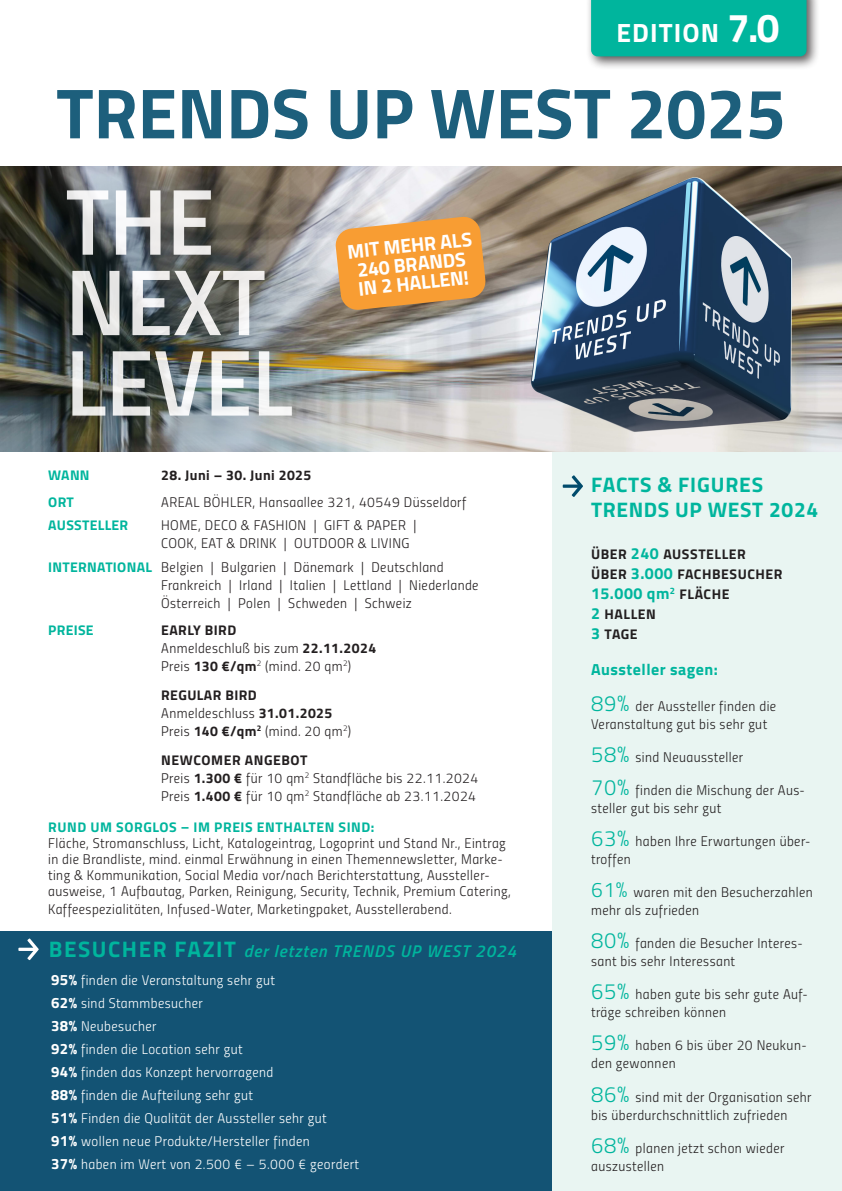
<style>
.page{position:relative;width:842px;height:1191px;background:#fff}
.page>*{position:absolute;margin:0;border:0;box-sizing:border-box;transform-origin:0 0}
.t1{font:93.8px/80.4px "Titillium Semibold Upright";color:#fff}
.t2{font:700 71px "Titillium";color:#014b6c}
.t3{font:700 26.4px "Titillium";letter-spacing:.04em;color:#fff}
.t4{font:700 21px "Titillium Web";letter-spacing:.03em;color:#00b59d}
.Fließtext{font:700 20px "Titillium Web";color:#fff}
.t5{font:italic 600 17px "Titillium Web";letter-spacing:.06em;color:#00b59d}
.t6{font:700 16px "Titillium";letter-spacing:.03em;color:#00b59d}
.t7{font:14px/18px "Titillium Light Upright";letter-spacing:.03em;color:#231f20}
.t8{font:14px "Titillium Light Upright";letter-spacing:.03em;color:#fff}
.t9{font:700 14px "Titillium";letter-spacing:.04em;color:#231f20}
.t10{font:700 14px "Titillium";letter-spacing:.04em;color:#00b59d}
.t11{font:700 14px "Titillium";letter-spacing:.02em;color:#00b59d}
.s1{font-size:40.5px}
.s2{font-family:"Titillium";font-weight:700;color:#00b59d}
.s3{font-family:"Titillium";font-weight:700}
.s4{font-weight:700;font-style:normal;font-size:22.5px}
.s5{font-family:"Titillium";font-weight:700;font-size:15px}
.s6{font-size:16px;color:#00b59d}
.s7{font-size:14px;color:#231f20}
.s8{font-size:22px;color:#00b59d}
.s9{font-size:21px;color:#00b59d}
</style>
<div class="page">
<img style="left:430px;top:166px;width:412px;height:286px">
<img style="left:0;top:166px;width:430px;height:286px">
<div style="left:585px;top:0;width:235px;height:70px;background:#231f20;opacity:.75"></div>
<div style="left:591px;top:0;width:215px;height:56px;background:#00b59d"></div>
<svg style="left:335px;top:216px;width:151px;height:95px;background:#e89d46"></svg>
<div style="left:0;top:931px;width:553px;height:260px;background:#135374"></div>
<div style="left:553px;top:452px;width:289px;height:739px;background:#e9f5f2"></div>
<svg style="left:563px;top:475px;width:20px;height:22px"></svg>
<svg style="left:18px;top:938px;width:21px;height:22px"></svg>
<p class="t3" style="left:617px;top:12px;width:164px">EDITION <span class="s1">7.0</span></p>
<h2 class="t2" style="left:56px;top:59px;width:731px">TRENDS UP WEST 2025</h2>
<h1 class="t1" style="left:66px;top:176px;width:228px">THE<br>NEXT<br>LEVEL</h1>
<p class="Fließtext" style="left:346px;top:237px;width:127px;rotate:-6deg">MIT MEHR ALS</p>
<p class="Fließtext" style="left:356px;top:255px;width:110px;rotate:-6deg">240 BRANDS</p>
<p class="Fließtext" style="left:357px;top:274px;width:112px;rotate:-6deg">IN 2 HALLEN!</p>
<p class="t10" style="left:48px;top:465px;width:43px">WANN</p>
<p class="t9" style="left:161px;top:465px;width:152px">28. Juni – 30. Juni 2025</p>
<p class="t10" style="left:48px;top:491px;width:27px">ORT</p>
<p class="t7" style="left:161px;top:492px;width:307px">AREAL BÖHLER, Hansaallee 321, 40549 Düsseldorf</p>
<p class="t11" style="left:48px;top:515px;width:82px">AUSSTELLER</p>
<p class="t7" style="left:161px;top:516px;width:257px">HOME, DECO &amp; FASHION | GIFT &amp; PAPER |<br>COOK, EAT &amp; DRINK | OUTDOOR &amp; LIVING</p>
<p class="t7" style="left:161px;top:557px;width:319px;text-indent:-113px"><span class="s2">INTERNATIONAL</span> Belgien | Bulgarien | Dänemark | Deutschland<br>Frankreich | Irland | Italien | Lettland | Niederlande<br>Österreich | Polen | Schweden | Schweiz</p>
<p class="t10" style="left:48px;top:619px;width:47px">PREISE</p>
<p class="t9" style="left:161px;top:619px;width:77px">EARLY BIRD</p>
<p class="t7" style="left:161px;top:638px;width:216px">Anmeldeschluß bis zum <span class="s3">22.11.2024</span></p>
<p class="t7" style="left:161px;top:656px;width:192px">Preis <span class="s3">130 €/qm</span><sup>2</sup> (mind. 20 qm<sup>2</sup>)</p>
<p class="t9" style="left:161px;top:684px;width:97px">REGULAR BIRD</p>
<p class="t7" style="left:161px;top:703px;width:173px">Anmeldeschluss <span class="s3">31.01.2025</span></p>
<p class="t7" style="left:161px;top:721px;width:192px">Preis <span class="s3">140 €/qm</span><sup>2</sup> (mind. 20 qm<sup>2</sup>)</p>
<p class="t9" style="left:161px;top:749px;width:148px">NEWCOMER ANGEBOT</p>
<p class="t7" style="left:161px;top:768px;width:319px">Preis <span class="s3">1.300 €</span> für 10 qm<sup>2</sup> Standfläche bis 22.11.2024</p>
<p class="t7" style="left:161px;top:786px;width:316px">Preis <span class="s3">1.400 €</span> für 10 qm<sup>2</sup> Standfläche ab 23.11.2024</p>
<p class="t10" style="left:48px;top:816px;width:328px">RUND UM SORGLOS – IM PREIS ENTHALTEN SIND:</p>
<p class="t7" style="left:48px;top:834px;width:464px;line-height:16px">Fläche, Stromanschluss, Licht, Katalogeintrag, Logoprint und Stand Nr., Eintrag in die Brandliste, mind. einmal Erwähnung in einen Themennewsletter, Marke&shy;ting &amp; Kommunikation, Social Media vor/nach Berichterstattung, Aussteller&shy;ausweise, 1 Aufbautag, Parken, Reinigung, Security, Technik, Premium Catering,</p>
<p class="t7" style="left:48px;top:899px;width:405px">Kaffeespezialitäten, Infused-Water, Marketingpaket, Ausstellerabend.</p>
<p class="t5" style="left:49px;top:937px;width:469px"><span class="s4">BESUCHER FAZIT</span> der letzten TRENDS UP WEST 2024</p>
<p class="t8" style="left:51px;top:969px;width:225px"><span class="s5">95%</span> finden die Veranstaltung sehr gut</p>
<p class="t8" style="left:51px;top:992px;width:153px"><span class="s5">62%</span> sind Stammbesucher</p>
<p class="t8" style="left:51px;top:1015px;width:107px"><span class="s5">38%</span> Neubesucher</p>
<p class="t8" style="left:51px;top:1038px;width:193px"><span class="s5">92%</span> finden die Location sehr gut</p>
<p class="t8" style="left:51px;top:1061px;width:224px"><span class="s5">94%</span> finden das Konzept hervorragend</p>
<p class="t8" style="left:51px;top:1084px;width:203px"><span class="s5">88%</span> finden die Aufteilung sehr gut</p>
<p class="t8" style="left:51px;top:1107px;width:277px"><span class="s5">51%</span> Finden die Qualität der Aussteller sehr gut</p>
<p class="t8" style="left:51px;top:1130px;width:260px"><span class="s5">91%</span> wollen neue Produkte/Hersteller finden</p>
<p class="t8" style="left:51px;top:1153px;width:309px"><span class="s5">37%</span> haben im Wert von 2.500 € – 5.000 € geordert</p>
<p class="t4" style="left:591px;top:468px;width:173px">FACTS &amp; FIGURES</p>
<p class="t4" style="left:591px;top:493px;width:229px">TRENDS UP WEST 2024</p>
<p class="t9" style="left:591px;top:543px;width:156px">ÜBER <span class="s6">240</span> AUSSTELLER</p>
<p class="t9" style="left:591px;top:563px;width:193px">ÜBER <span class="s6">3.000</span> FACHBESUCHER</p>
<p class="t6" style="left:591px;top:581px;width:140px">15.000 qm<sup>2</sup> <span class="s7">FLÄCHE</span></p>
<p class="t9" style="left:591px;top:603px;width:66px"><span class="s6">2</span> HALLEN</p>
<p class="t9" style="left:591px;top:623px;width:48px"><span class="s6">3</span> TAGE</p>
<p class="t6" style="left:591px;top:657px;width:128px">Aussteller sagen:</p>
<p class="t7" style="left:591px;top:696px;width:187px"><span class="s8">89%</span> der Aussteller finden die<br>Veranstaltung gut bis sehr gut</p>
<p class="t7" style="left:591px;top:747px;width:154px"><span class="s8">58%</span> sind Neuaussteller</p>
<p class="t7" style="left:591px;top:780px;width:215px"><span class="s8">70%</span> finden die Mischung der Aus&shy;steller gut bis sehr gut</p>
<p class="t7" style="left:591px;top:831px;width:221px"><span class="s8">63%</span> haben Ihre Erwartungen über&shy;troffen</p>
<p class="t7" style="left:591px;top:882px;width:223px"><span class="s9">61%</span> waren mit den Besucherzahlen mehr als zufrieden</p>
<p class="t7" style="left:591px;top:933px;width:213px"><span class="s8">80%</span> fanden die Besucher Interes&shy;sant bis sehr Interessant</p>
<p class="t7" style="left:591px;top:984px;width:218px"><span class="s8">65%</span> haben gute bis sehr gute Auf&shy;träge schreiben können</p>
<p class="t7" style="left:591px;top:1035px;width:217px"><span class="s8">59%</span> haben 6 bis über 20 Neukun&shy;den gewonnen</p>
<p class="t7" style="left:591px;top:1086px;width:222px"><span class="s8">86%</span> sind mit der Organisation sehr bis überdurchschnittlich zufrieden</p>
<p class="t7" style="left:591px;top:1137px;width:195px"><span class="s8">68%</span> planen jetzt schon wieder auszustellen</p>
</div>
